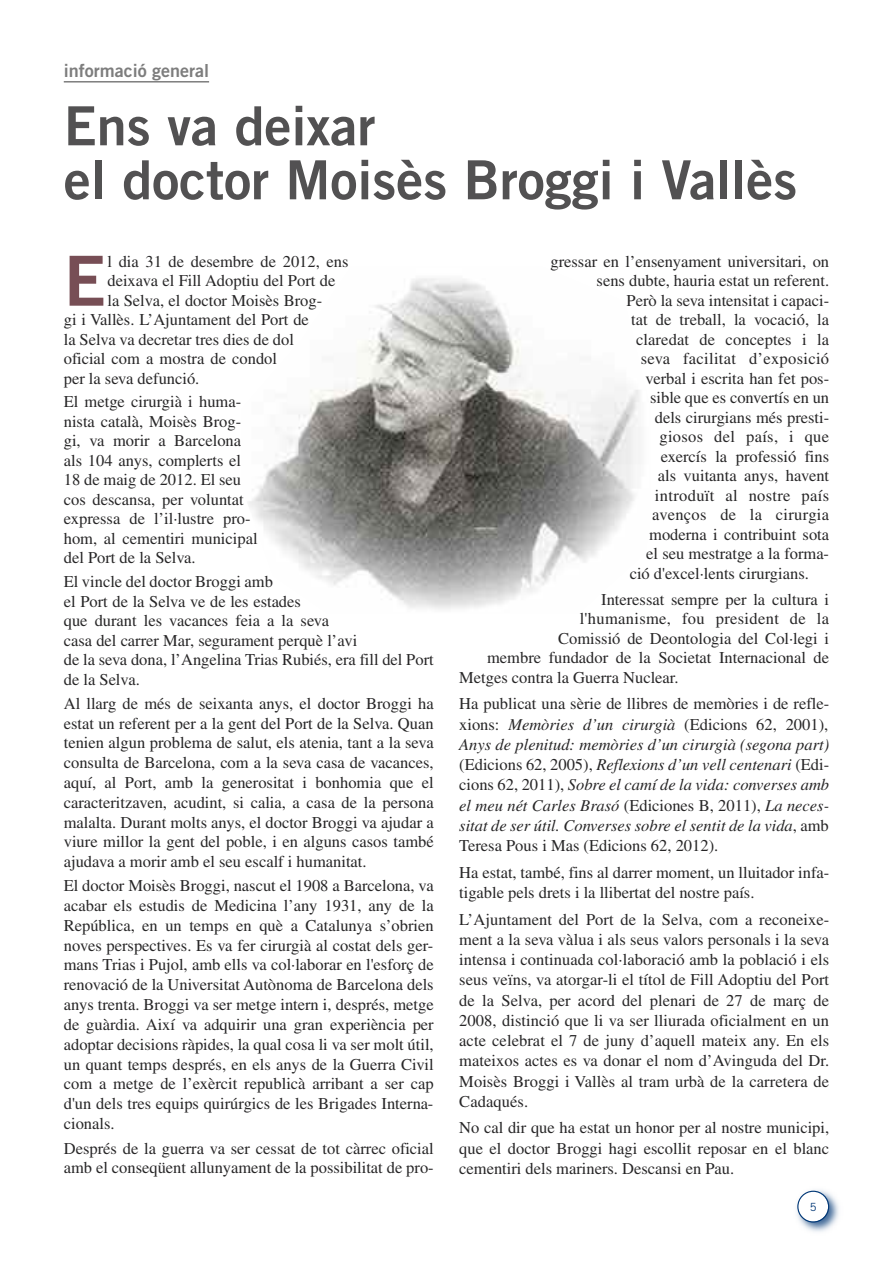
<style>
.page{position:relative;width:893px;height:1263px;background:#fff}
.page>*{position:absolute;margin:0;border:0;box-sizing:border-box;transform-origin:0 0}
.t1{font:69.15px "Trade Gothic Bold Two";color:#774e55}
.t2{font:54px/54px "Trade Gothic Bold Two";color:#525152}
.t3{font:18px "Trade Gothic Bold Two";color:#7d7d7d}
.t4{font:16.5px/19.8px "Times";color:#272627}
.t5{font:italic 16.5px/20.2px "Times";color:#272627;text-align:justify}
.t6{font:16.5px "Times";letter-spacing:.02em;color:#272627}
.t7{font:11.25px "Trade Gothic";color:#003776}
.s1{font-style:normal}
</style>
<div class="page">
<img style="left:800px;top:1190px;width:39px;height:42px">
<svg style="left:797px;top:1191px;width:32px;height:31px"></svg>
<hr style="left:64px;top:81px;width:145px;height:2px;background:#7d7d7d">
<img style="left:248px;top:278px;width:392px;height:331px">
<p class="t3" style="left:64px;top:64px;width:147px">informació general</p>
<h2 class="t2" style="left:64px;top:104px;width:735px">Ens va deixar<br>el doctor Moisès Broggi i Vallès</h2>
<h1 class="t1" style="left:64px;top:256px;width:44px">E</h1>
<p class="t4" style="left:107px;top:253px;width:243px">l dia 31 de desembre de 2012, ens</p>
<p class="t4" style="left:107px;top:272px;width:229px">deixava el Fill Adoptiu del Port de</p>
<p class="t4" style="left:107px;top:292px;width:216px">la Selva, el doctor Moisès Brog-</p>
<p class="t4" style="left:64px;top:311px;width:247px">gi i Vallès. L’Ajuntament del Port de</p>
<p class="t4" style="left:64px;top:331px;width:232px">la Selva va decretar tres dies de dol</p>
<p class="t4" style="left:64px;top:350px;width:215px">oficial com a mostra de condol</p>
<p class="t4" style="left:64px;top:370px;width:137px">per la seva defunció.</p>
<p class="t4" style="left:64px;top:394px;width:195px">El metge cirurgià i huma&shy;nista català, Moisès Brog&shy;gi, va morir a Barcelona als 104 anys, complerts el<br>18 de maig de 2012. El seu cos descansa, per voluntat expressa de l’il·lustre pro&shy;hom, al cementiri municipal del Port de la Selva.</p>
<p class="t4" style="left:64px;top:574px;width:371px">El vincle del doctor Broggi amb<br>el Port de la Selva ve de les estades<br>que durant les vacances feia a la seva<br>casa del carrer Mar, segurament perquè l’avi<br>de la seva dona, l’Angelina Trias Rubiés, era fill del Port de la Selva.</p>
<p class="t4" style="left:64px;top:695px;width:371px;text-align:justify">Al llarg de més de seixanta anys, el doctor Broggi ha estat un referent per a la gent del Port de la Selva. Quan tenien algun problema de salut, els atenia, tant a la seva consulta de Barcelona, com a la seva casa de vacances, aquí, al Port, amb la generositat i bonhomia que el caracteritzaven, acudint, si calia, a casa de la persona malalta. Durant molts anys, el doctor Broggi va ajudar a viure millor la gent del poble, i en alguns casos també ajudava a morir amb el seu escalf i humanitat.</p>
<p class="t4" style="left:64px;top:877px;width:371px;text-align:justify">El doctor Moisès Broggi, nascut el 1908 a Barcelona, va acabar els estudis de Medicina l’any 1931, any de la República, en un temps en què a Catalunya s’obrien noves perspectives. Es va fer cirurgià al costat dels ger&shy;mans Trias i Pujol, amb ells va col·laborar en l'esforç de renovació de la Universitat Autònoma de Barcelona dels anys trenta. Broggi va ser metge intern i, després, metge de guàrdia. Així va adquirir una gran experiència per adoptar decisions ràpides, la qual cosa li va ser molt útil, un quant temps després, en els anys de la Guerra Civil com a metge de l’exèrcit republicà arribant a ser cap d'un dels tres equips quirúrgics de les Brigades Interna&shy;cionals.</p>
<p class="t4" style="left:64px;top:1140px;width:371px">Després de la guerra va ser cessat de tot càrrec oficial amb el conseqüent allunyament de la possibilitat de pro-</p>
<p class="t4" style="left:550px;top:253px;width:280px">gressar en l’ensenyament universitari, on</p>
<p class="t4" style="left:597px;top:272px;width:234px">sens dubte, hauria estat un referent.</p>
<p class="t4" style="left:627px;top:292px;width:204px">Però la seva intensitat i capaci-</p>
<p class="t4" style="left:631px;top:311px;width:199px">tat de treball, la vocació, la</p>
<p class="t4" style="left:636px;top:331px;width:195px">claredat de conceptes i la</p>
<p class="t6" style="left:641px;top:353px;width:190px">seva facilitat d’exposició</p>
<p class="t4" style="left:645px;top:370px;width:185px">verbal i escrita han fet pos-</p>
<p class="t4" style="left:650px;top:389px;width:181px">sible que es convertís en un</p>
<p class="t4" style="left:655px;top:409px;width:176px">dels cirurgians més presti-</p>
<p class="t6" style="left:659px;top:431px;width:171px">giosos del país, i que</p>
<p class="t4" style="left:661px;top:448px;width:170px">exercís la professió fins</p>
<p class="t4" style="left:658px;top:467px;width:173px">als vuitanta anys, havent</p>
<p class="t6" style="left:655px;top:489px;width:176px">introduït al nostre país</p>
<p class="t6" style="left:652px;top:509px;width:179px">avenços de la cirurgia</p>
<p class="t4" style="left:649px;top:526px;width:181px">moderna i contribuint sota</p>
<p class="t4" style="left:646px;top:545px;width:184px">el seu mestratge a la forma-</p>
<p class="t4" style="left:630px;top:565px;width:181px">ció d'excel·lents cirurgians.</p>
<p class="t4" style="left:601px;top:591px;width:230px">Interessat sempre per la cultura i</p>
<p class="t6" style="left:580px;top:613px;width:251px">l'humanisme, fou president de la</p>
<p class="t4" style="left:558px;top:630px;width:272px">Comissió de Deontologia del Col·legi i</p>
<p class="t4" style="left:487px;top:649px;width:344px">membre fundador de la Societat Internacional de</p>
<p class="t4" style="left:459px;top:669px;width:221px">Metges contra la Guerra Nuclear.</p>
<p class="t5" style="left:459px;top:695px;width:371px"><span class="s1">Ha publicat una sèrie de llibres de memòries i de refle&shy;xions:</span> Memòries d’un cirurgià <span class="s1">(Edicions 62, 2001), </span>Anys de plenitud: memòries d’un cirurgià (segona part) <span class="s1">(Edicions 62, 2005),</span> Reflexions d’un vell centenari <span class="s1">(Edi&shy;cions 62, 2011),</span> Sobre el camí de la vida: converses amb el meu nét Carles Brasó <span class="s1">(Ediciones B, 2011),</span> La neces&shy;sitat de ser útil. Converses sobre el sentit de la vida<span class="s1">, amb Teresa Pous i Mas (Edicions 62, 2012).</span></p>
<p class="t4" style="left:459px;top:864px;width:371px;line-height:20.2px">Ha estat, també, fins al darrer moment, un lluitador infa&shy;tigable pels drets i la llibertat del nostre país.</p>
<p class="t4" style="left:459px;top:910px;width:372px;line-height:20.2px;text-align:justify">L’Ajuntament del Port de la Selva, com a reconeixe&shy;ment a la seva vàlua i als seus valors personals i la seva intensa i continuada col·laboració amb la població i els seus veïns, va atorgar-li el títol de Fill Adoptiu del Port de la Selva, per acord del plenari de 27 de març de 2008, distinció que li va ser lliurada oficialment en un acte celebrat el 7 de juny d’aquell mateix any. En els mateixos actes es va donar el nom d’Avinguda del Dr.<br>Moisès Broggi i Vallès al tram urbà de la carretera de Cadaqués.</p>
<p class="t4" style="left:459px;top:1119px;width:371px;line-height:20.2px;text-align:justify">No cal dir que ha estat un honor per al nostre municipi, que el doctor Broggi hagi escollit reposar en el blanc cementiri dels mariners. Descansi en Pau.</p>
<p class="t7" style="left:810px;top:1202px;width:8px">5</p>
</div>
